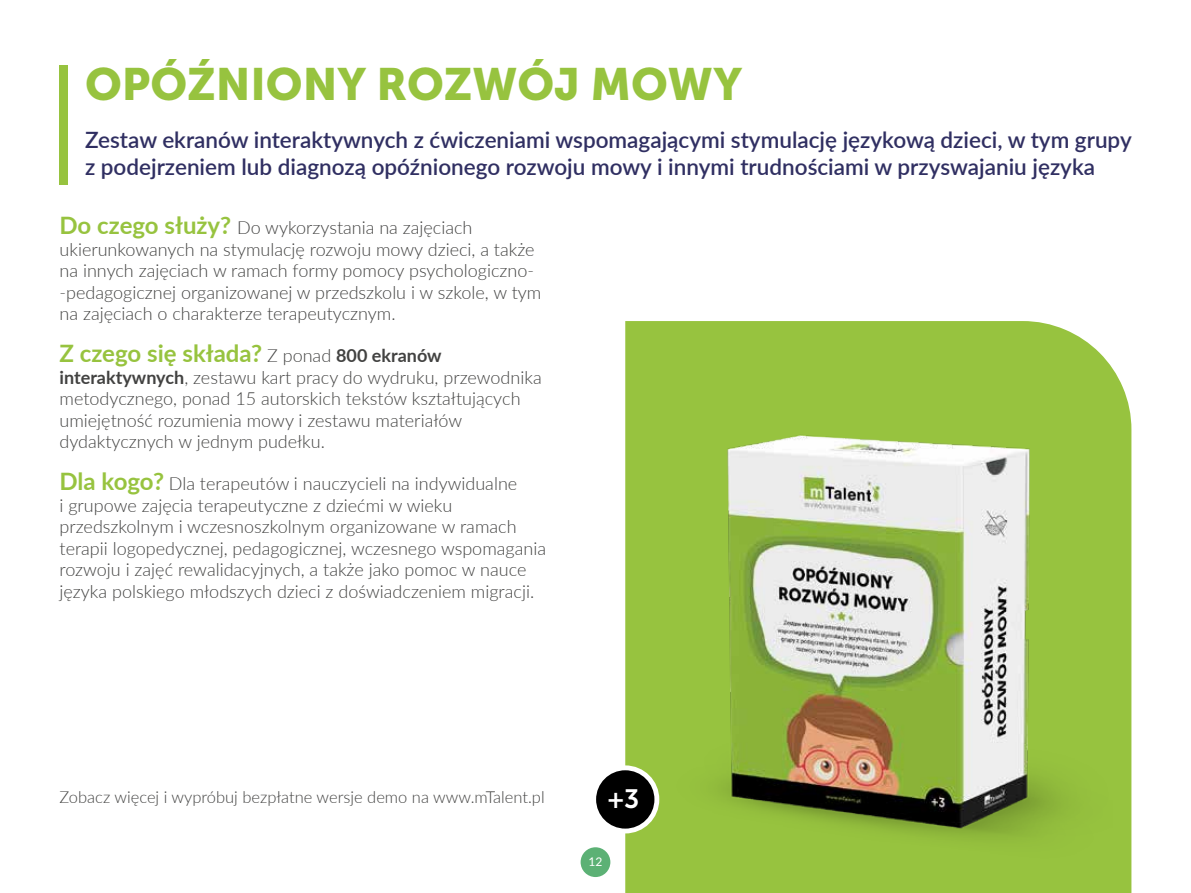
<style>
.page{position:relative;width:1191px;height:893px;background:#fff}
.page>*{position:absolute;margin:0;border:0;box-sizing:border-box;transform-origin:0 0}
.t1{font:45px "Museo Sans 900";color:#97c33f}
.t2{font:26.4px "Museo Sans 700";color:#fff}
.t3{font:700 24px "Lato";color:#97c33f}
.t4{font:600 22.5px/27px "Lato";color:#302f62}
.t5{font:300 18px/21.6px "Lato";color:#424241}
.t6{font:300 16.5px "Lato";color:#424241}
.t7{font:12px "Lato";color:#fff}
.s1{font-weight:700;font-size:24px;color:#97c33f}
.s2{font-weight:300;font-size:18px;color:#424241}
.s3{font-size:18px;color:#424241}
.s4{font-weight:700}
</style>
<div class="page">
<div style="left:625px;top:321px;width:506px;height:572px;background:#97c33f"></div>
<div style="left:580px;top:847px;width:30px;height:30px;background:#5cb175;border-radius:50%"></div>
<img style="left:644px;top:398px;width:468px;height:467px">
<div style="left:60px;top:66px;width:8px;height:119px;background:#97c33f"></div>
<div style="left:591px;top:765px;width:68px;height:68px;background:#fff;border-radius:50%"></div>
<div style="left:596px;top:770px;width:58px;height:59px;background:#000;border-radius:50%"></div>
<h1 class="t1" style="left:85px;top:58px;width:658px">OPÓŹNIONY ROZWÓJ MOWY</h1>
<p class="t4" style="left:85px;top:125px;width:1048px">Zestaw ekranów interaktywnych z ćwiczeniami wspomagającymi stymulację językową dzieci, w tym grupy z podejrzeniem lub diagnozą opóźnionego rozwoju mowy i innymi trudnościami w przyswajaniu języka</p>
<p class="t5" style="left:60px;top:216px;width:483px"><span class="s1">Do czego służy?</span> Do wykorzystania na zajęciach ukierunkowanych na stymulację rozwoju mowy dzieci, a także na innych zajęciach w ramach formy pomocy psychologiczno--pedagogicznej organizowanej w przedszkolu i w szkole, w tym na zajęciach o charakterze terapeutycznym.</p>
<h3 class="t3" style="left:60px;top:336px;width:383px">Z czego się składa? <span class="s2">Z ponad</span> <span class="s3">800 ekranów</span></h3>
<p class="t5" style="left:60px;top:366px;width:484px"><span class="s4">interaktywnych</span>, zestawu kart pracy do wydruku, przewodnika metodycznego, ponad 15 autorskich tekstów kształtujących umiejętność rozumienia mowy i zestawu materiałów dydaktycznych w jednym pudełku.</p>
<p class="t5" style="left:60px;top:472px;width:488px"><span class="s1">Dla kogo?</span> Dla terapeutów i nauczycieli na indywidualne<br>i grupowe zajęcia terapeutyczne z dziećmi w wieku przedszkolnym i wczesnoszkolnym organizowane w ramach terapii logopedycznej, pedagogicznej, wczesnego wspomagania rozwoju i zajęć rewalidacyjnych, a także jako pomoc w nauce języka polskiego młodszych dzieci z doświadczeniem migracji.</p>
<p class="t6" style="left:60px;top:785px;width:487px">Zobacz więcej i wypróbuj bezpłatne wersje demo na www.mTalent.pl</p>
<h2 class="t2" style="left:607px;top:784px;width:33px">+3</h2>
<p class="t7" style="left:588px;top:853px;width:15px">12</p>
</div>
